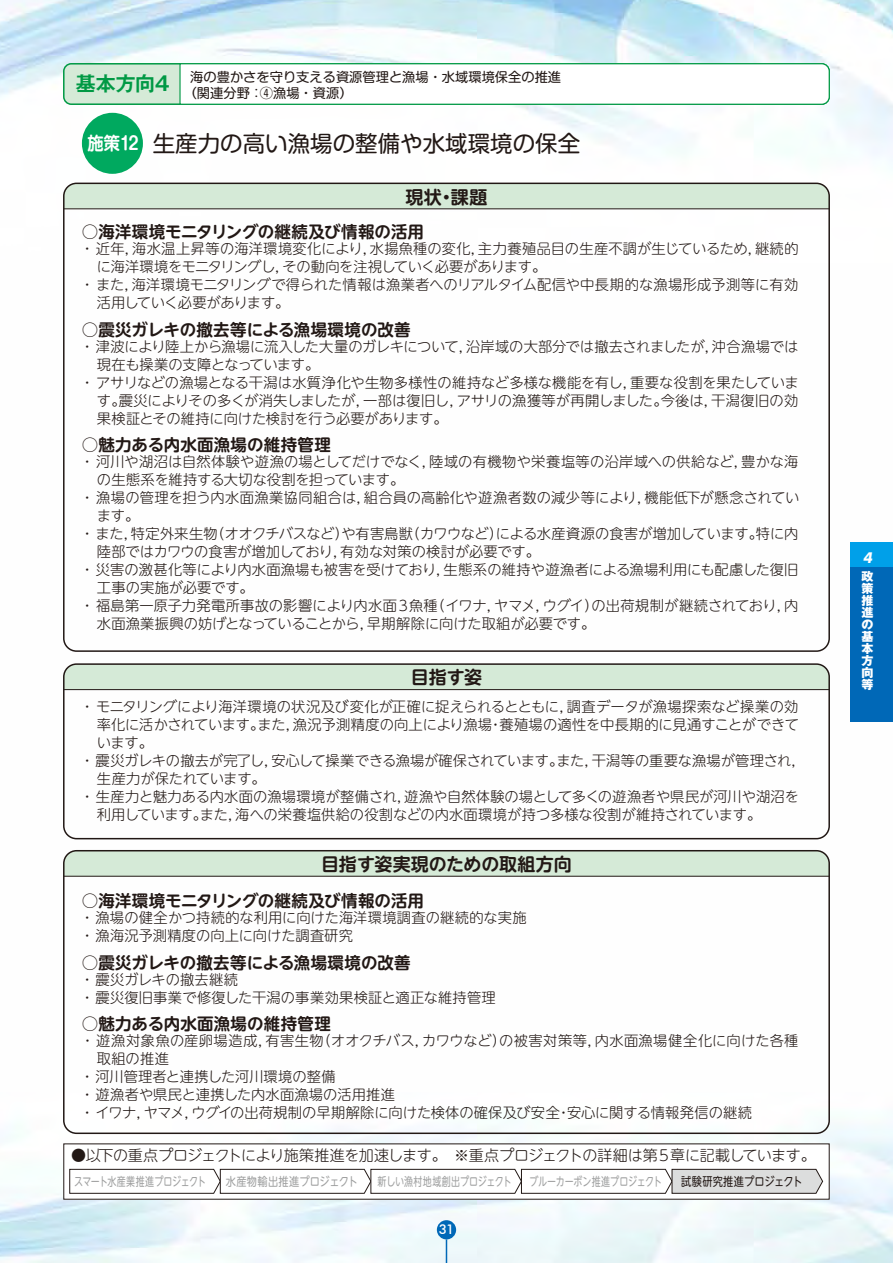
<style>
.page{position:relative;width:893px;height:1263px;background:#fff}
.page>*{position:absolute;margin:0;border:0;box-sizing:border-box;transform-origin:0 0}
.t1{font:22.5px "Shin M Go Pro";color:#221815}
.t2{font:700 19.8px "Gothic MB101 Pr 5 De";letter-spacing:-.01em;color:#094}
.t3{font:700 18px "UD Shin M Go Pr 6 De";color:#221815}
.t4{font:700 16.5px "UD Shin M Go Pr 6 De";letter-spacing:.005em;color:#221815}
.t5{font:300 15px "UD Shin M Go Pr 6";letter-spacing:-.025em;color:#221815}
.t6{font:italic 700 15px "Futura";color:#fff}
.t7{font:300 14.25px/18px "UD Shin M Go Pr 6";color:#221815}
.t8{font:300 14.25px "UD Shin M Go Pr 6";letter-spacing:.025em;color:#221815}
.t9{font:300 14.25px "UD Shin M Go Pr 6";letter-spacing:.02em;color:#221815}
.t10{font:300 14.25px "UD Shin M Go Pr 6";letter-spacing:-.025em;color:#221815}
.t11{font:300 14.25px "UD Shin M Go Pr 6";letter-spacing:-.02em;color:#221815}
.t12{font:300 14.25px "UD Shin M Go Pr 6";letter-spacing:-.04em;color:#221815}
.t13{font:500 13.5px "Futura BT";color:#fff}
.t14{font:13.2px/15.9px "Shin M Go Pro";color:#221815}
.t15{font:12px "UD Shin M Go Pr 6";letter-spacing:-.035em;color:#9fa0a0;scale:.75 1}
.t16{font:12px "UD Shin M Go Pr 6";color:#9fa0a0;scale:.75 1}
.t17{font:12px "UD Shin M Go Pr 6";letter-spacing:-.02em;color:#9fa0a0;scale:.75 1}
.t18{font:12px "UD Shin M Go Pr 6";letter-spacing:.02em;color:#9fa0a0;scale:.85 1}
.t19{font:12px "UD Shin M Go Pr 6";letter-spacing:.015em;color:#221815;scale:.85 1}
.t20{font:800 12px/12px "Gothic MB101 Pr 5";color:#fff;text-align:justify}
.s1{font-family:"Shin M Go Pro De";font-weight:700;font-size:18px;color:#fff}
</style>
<div class="page">
<img style="left:0;top:0;width:892px;height:1263px">
<div style="left:437px;top:1220px;width:19px;height:19px;background:#0068b7;border-radius:50%"></div>
<svg style="left:446px;top:1239px;width:1px;height:24px"></svg>
<div style="left:850px;top:566px;width:43px;height:156px;background:#0068b7"></div>
<div style="left:850px;top:542px;width:43px;height:24px;background:#00a0e9"></div>
<div style="left:64px;top:64px;width:765px;height:40px;background:#d5ead7;border-radius:8px"></div>
<div style="left:63px;top:63px;width:767px;height:42px;border:2px solid #094;border-radius:8px"></div>
<svg style="left:179px;top:63px;width:651px;height:42px;background:#eef8f2"></svg>
<div style="left:82px;top:113px;width:61px;height:61px;background:#00a95f;border-radius:50%"></div>
<div style="left:64px;top:1144px;width:765px;height:55px;background:#fff"></div>
<div style="left:64px;top:183px;width:765px;height:25px;background:#d5ead7"></div>
<div style="left:63px;top:183px;width:767px;height:469px;border:2px solid #221815;border-radius:13px"></div>
<div style="left:64px;top:851px;width:765px;height:25px;background:#d5ead7"></div>
<div style="left:63px;top:850px;width:767px;height:284px;border:2px solid #221815;border-radius:13px"></div>
<div style="left:64px;top:664px;width:765px;height:25px;background:#d5ead7"></div>
<hr style="left:64px;top:208px;width:765px;height:1px;background:#221815">
<hr style="left:64px;top:876px;width:765px;height:1px;background:#221815">
<hr style="left:64px;top:689px;width:765px;height:1px;background:#221815">
<div style="left:63px;top:663px;width:767px;height:176px;border:2px solid #221815;border-radius:13px"></div>
<svg style="left:69px;top:1168px;width:754px;height:26px"></svg>
<p class="t14" style="left:184px;top:67px;width:379px;text-indent:7px">海の豊かさを守り支える資源管理と漁場・水域環境保全の推進（関連分野：④漁場・資源）</p>
<h2 class="t2" style="left:76px;top:67px;width:95px">基本方向4</h2>
<h1 class="t1" style="left:88px;top:125px;width:494px"><span class="s1">施策12</span> 生産力の高い漁場の整備や水域環境の保全</h1>
<p class="t3" style="left:405px;top:181px;width:83px">現状・課題</p>
<p class="t4" style="left:82px;top:218px;width:344px">○海洋環境モニタリングの継続及び情報の活用</p>
<p class="t7" style="left:80px;top:239px;width:720px">・ 近年，海水温上昇等の海洋環境変化により，水揚魚種の変化，主力養殖品目の生産不調が生じているため，継続的</p>
<p class="t10" style="left:97px;top:255px;width:451px">に海洋環境をモニタリングし，その動向を注視していく必要があります。</p>
<p class="t7" style="left:80px;top:275px;width:720px">・ また，海洋環境モニタリングで得られた情報は漁業者へのリアルタイム配信や中長期的な漁場形成予測等に有効</p>
<p class="t12" style="left:97px;top:291px;width:194px">活用していく必要があります。</p>
<p class="t4" style="left:82px;top:315px;width:330px">○震災ガレキの撤去等による漁場環境の改善</p>
<p class="t7" style="left:80px;top:336px;width:720px">・ 津波により陸上から漁場に流入した大量のガレキについて，沿岸域の大部分では撤去されましたが，沖合漁場では</p>
<p class="t11" style="left:97px;top:352px;width:224px">現在も操業の支障となっています。</p>
<p class="t7" style="left:80px;top:372px;width:720px">・ アサリなどの漁場となる干潟は水質浄化や生物多様性の維持など多様な機能を有し，重要な役割を果たしていま</p>
<p class="t7" style="left:97px;top:390px;width:703px">す。震災によりその多くが消失しましたが，一部は復旧し，アサリの漁獲等が再開しました。今後は，干潟復旧の効</p>
<p class="t7" style="left:97px;top:408px;width:352px">果検証とその維持に向けた検討を行う必要があります。</p>
<p class="t4" style="left:82px;top:431px;width:250px">○魅力ある内水面漁場の維持管理</p>
<p class="t7" style="left:80px;top:452px;width:720px">・ 河川や湖沼は自然体験や遊漁の場としてだけでなく，陸域の有機物や栄養塩等の沿岸域への供給など，豊かな海</p>
<p class="t7" style="left:97px;top:470px;width:309px">の生態系を維持する大切な役割を担っています。</p>
<p class="t9" style="left:80px;top:486px;width:720px">・ 漁場の管理を担う内水面漁業協同組合は，組合員の高齢化や遊漁者数の減少等により，機能低下が懸念されてい</p>
<p class="t7" style="left:97px;top:506px;width:44px">ます。</p>
<p class="t7" style="left:80px;top:524px;width:720px">・ また，特定外来生物（オオクチバスなど）や有害鳥獣（カワウなど）による水産資源の食害が増加しています。特に内</p>
<p class="t7" style="left:97px;top:542px;width:445px">陸部ではカワウの食害が増加しており，有効な対策の検討が必要です。</p>
<p class="t7" style="left:80px;top:560px;width:720px">・ 災害の激甚化等により内水面漁場も被害を受けており，生態系の維持や遊漁者による漁場利用にも配慮した復旧</p>
<p class="t7" style="left:97px;top:578px;width:158px">工事の実施が必要です。</p>
<p class="t7" style="left:80px;top:596px;width:720px">・ 福島第一原子力発電所事故の影響により内水面３魚種（イワナ，ヤマメ，ウグイ）の出荷規制が継続されており，内</p>
<p class="t7" style="left:97px;top:614px;width:500px">水面漁業振興の妨げとなっていることから，早期解除に向けた取組が必要です。</p>
<p class="t3" style="left:411px;top:662px;width:73px">目指す姿</p>
<p class="t7" style="left:80px;top:697px;width:720px">・ モニタリングにより海洋環境の状況及び変化が正確に捉えられるとともに，調査データが漁場探索など操業の効</p>
<p class="t7" style="left:97px;top:715px;width:704px">率化に活かされています。また，漁況予測精度の向上により漁場・養殖場の適性を中長期的に見通すことができて</p>
<p class="t7" style="left:97px;top:733px;width:58px">います。</p>
<p class="t7" style="left:80px;top:751px;width:727px">・ 震災ガレキの撤去が完了し，安心して操業できる漁場が確保されています。また，干潟等の重要な漁場が管理され，</p>
<p class="t7" style="left:97px;top:769px;width:170px">生産力が保たれています。</p>
<p class="t7" style="left:80px;top:787px;width:720px">・ 生産力と魅力ある内水面の漁場環境が整備され，遊漁や自然体験の場として多くの遊漁者や県民が河川や湖沼を</p>
<p class="t7" style="left:97px;top:805px;width:666px">利用しています。また，海への栄養塩供給の役割などの内水面環境が持つ多様な役割が維持されています。</p>
<p class="t3" style="left:321px;top:849px;width:252px">目指す姿実現のための取組方向</p>
<p class="t4" style="left:82px;top:887px;width:344px">○海洋環境モニタリングの継続及び情報の活用</p>
<p class="t7" style="left:80px;top:908px;width:448px">・ 漁場の健全かつ持続的な利用に向けた海洋環境調査の継続的な実施・ 漁海況予測精度の向上に向けた調査研究</p>
<p class="t4" style="left:82px;top:948px;width:330px">○震災ガレキの撤去等による漁場環境の改善</p>
<p class="t7" style="left:80px;top:970px;width:417px">・ 震災ガレキの撤去継続<br>・ 震災復旧事業で修復した干潟の事業効果検証と適正な維持管理</p>
<p class="t4" style="left:82px;top:1010px;width:250px">○魅力ある内水面漁場の維持管理</p>
<p class="t8" style="left:80px;top:1029px;width:720px">・ 遊漁対象魚の産卵場造成，有害生物（オオクチバス，カワウなど）の被害対策等，内水面漁場健全化に向けた各種</p>
<p class="t7" style="left:97px;top:1049px;width:74px">取組の推進</p>
<p class="t7" style="left:80px;top:1067px;width:257px">・ 河川管理者と連携した河川環境の整備</p>
<p class="t7" style="left:80px;top:1085px;width:316px">・ 遊漁者や県民と連携した内水面漁場の活用推進</p>
<p class="t7" style="left:80px;top:1103px;width:673px">・ イワナ，ヤマメ，ウグイの出荷規制の早期解除に向けた検体の確保及び安全・安心に関する情報発信の継続</p>
<p class="t5" style="left:71px;top:1143px;width:746px">●以下の重点プロジェクトにより施策推進を加速します。　※重点プロジェクトの詳細は第５章に記載しています。</p>
<p class="t15" style="left:74px;top:1171px;width:178px">スマート水産業推進プロジェクト</p>
<p class="t18" style="left:226px;top:1171px;width:157px">水産物輸出推進プロジェクト</p>
<p class="t16" style="left:378px;top:1171px;width:180px">新しい漁村地域創出プロジェクト</p>
<p class="t17" style="left:529px;top:1171px;width:178px">ブルーカーボン推進プロジェクト</p>
<p class="t19" style="left:681px;top:1171px;width:144px">試験研究推進プロジェクト</p>
<p class="t13" style="left:439px;top:1221px;width:17px">31</p>
<p class="t6" style="left:863px;top:547px;width:14px">4</p>
<p class="t20" style="left:861px;top:570px;width:13px">政策推進の基本方向等</p>
</div>
